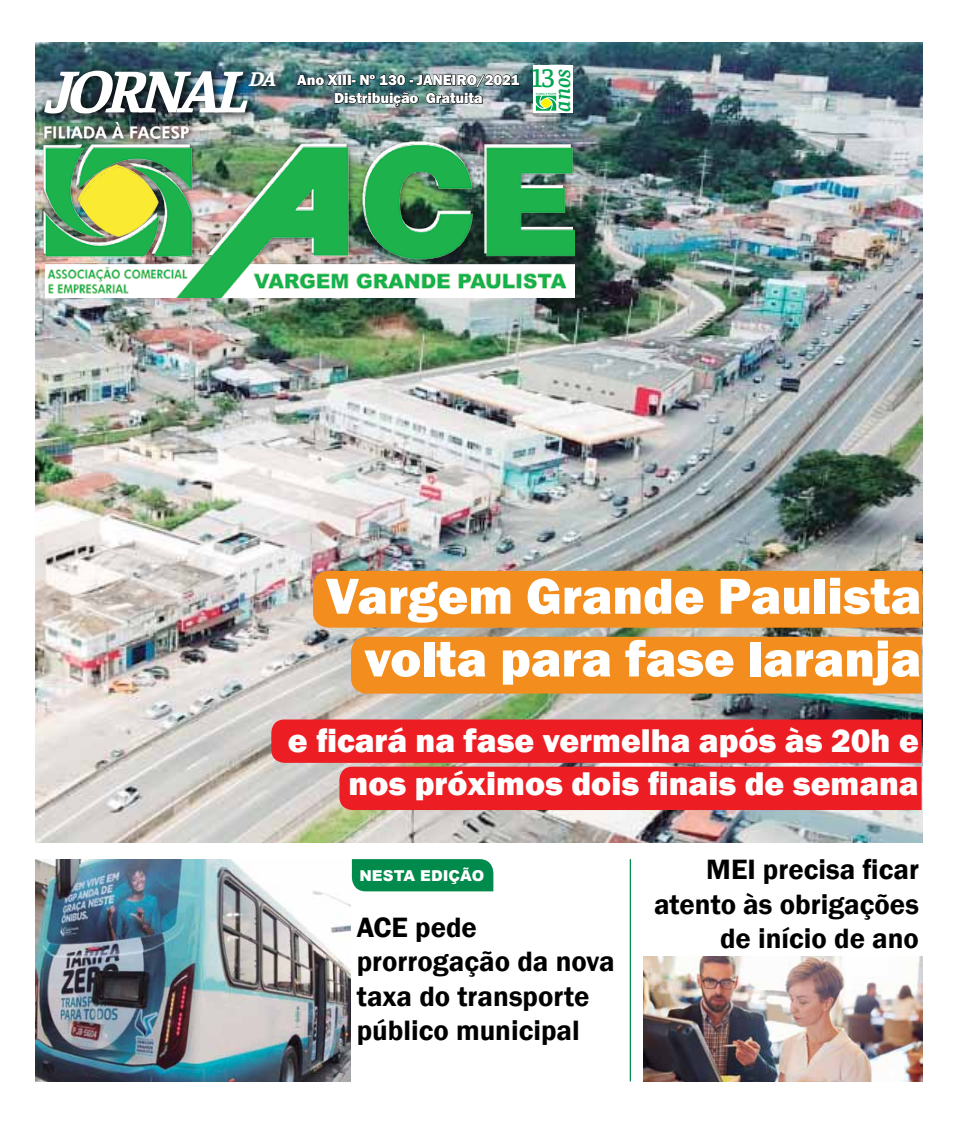
<style>
.page{position:relative;width:958px;height:1124px;background:#fff}
.page>*{position:absolute;margin:0;border:0;box-sizing:border-box;transform-origin:0 0}
.t1{font:italic 700 62.75px "Faustina";color:#fff}
.t2{font:800 52.25px/62.8px "Franklin Gothic";color:#fff;text-align:right}
.t3{font:800 33.75px/43.8px "Franklin Gothic";color:#fff;text-align:right}
.t4{font:600 28.75px/34.5px "Franklin Gothic";color:#000}
.t5{font:500 27.25px "Faustina";color:#00a651}
.t6{font:italic 600 22px "Faustina";color:#00a651}
.t7{font:800 15px/18px "Franklin Gothic";letter-spacing:-.01em;color:#fff}
.t8{font:900 15px "Arial";color:#fff}
.s1{font-family:"Faustina";font-weight:700;font-style:italic;font-size:20.88px}
</style>
<div class="page">
<img style="left:35px;top:43px;width:887px;height:800px">
<hr style="left:629px;top:859px;width:2px;height:222px;background:#008a4b">
<div style="left:313px;top:571px;width:609px;height:56px;background:#f38e1e"></div>
<svg style="left:271px;top:719px;width:650px;height:91px;background:#e92e34"></svg>
<div style="left:351px;top:637px;width:570px;height:56px;background:#f38e1e"></div>
<img style="left:35px;top:859px;width:315px;height:222px">
<div style="left:352px;top:859px;width:141px;height:32px;background:#008a4b"></div>
<div style="left:41px;top:66px;width:243px;height:56px;background:#000;opacity:.75"></div>
<img style="left:296px;top:72px;width:224px;height:35px">
<div style="left:532px;top:66px;width:40px;height:47px;background:#fff"></div>
<svg style="left:536px;top:92px;width:20px;height:19px"></svg>
<img style="left:43px;top:123px;width:529px;height:131px">
<img style="left:46px;top:144px;width:528px;height:153px">
<img style="left:643px;top:956px;width:279px;height:125px">
<p class="t7" style="left:334px;top:71px;width:187px;text-indent:-86px"><span class="s1">DA</span> Ano XIII- Nº 130 - JANEIRO/2021<br>Distribuição Gratuita</p>
<p class="t6" style="left:547px;top:111px;width:44px;rotate:-90deg">anos</p>
<p class="t5" style="left:531px;top:60px;width:24px">13</p>
<h1 class="t1" style="left:44px;top:47px;width:222px">JORNAL</h1>
<h2 class="t2" style="left:325px;top:564px;width:597px">Vargem Grande Paulista volta para fase laranja</h2>
<p class="t3" style="left:288px;top:718px;width:632px">e ficará na fase vermelha após às 20h e nos próximos dois finais de semana</p>
<p class="t8" style="left:359px;top:864px;width:126px">NESTA EDIÇÃO</p>
<p class="t4" style="left:356px;top:910px;width:259px">ACE pede prorrogação da nova taxa do transporte público municipal</p>
<p class="t4" style="left:654px;top:852px;width:266px;text-align:right">MEI precisa ficar atento às obrigações de início de ano</p>
</div>
